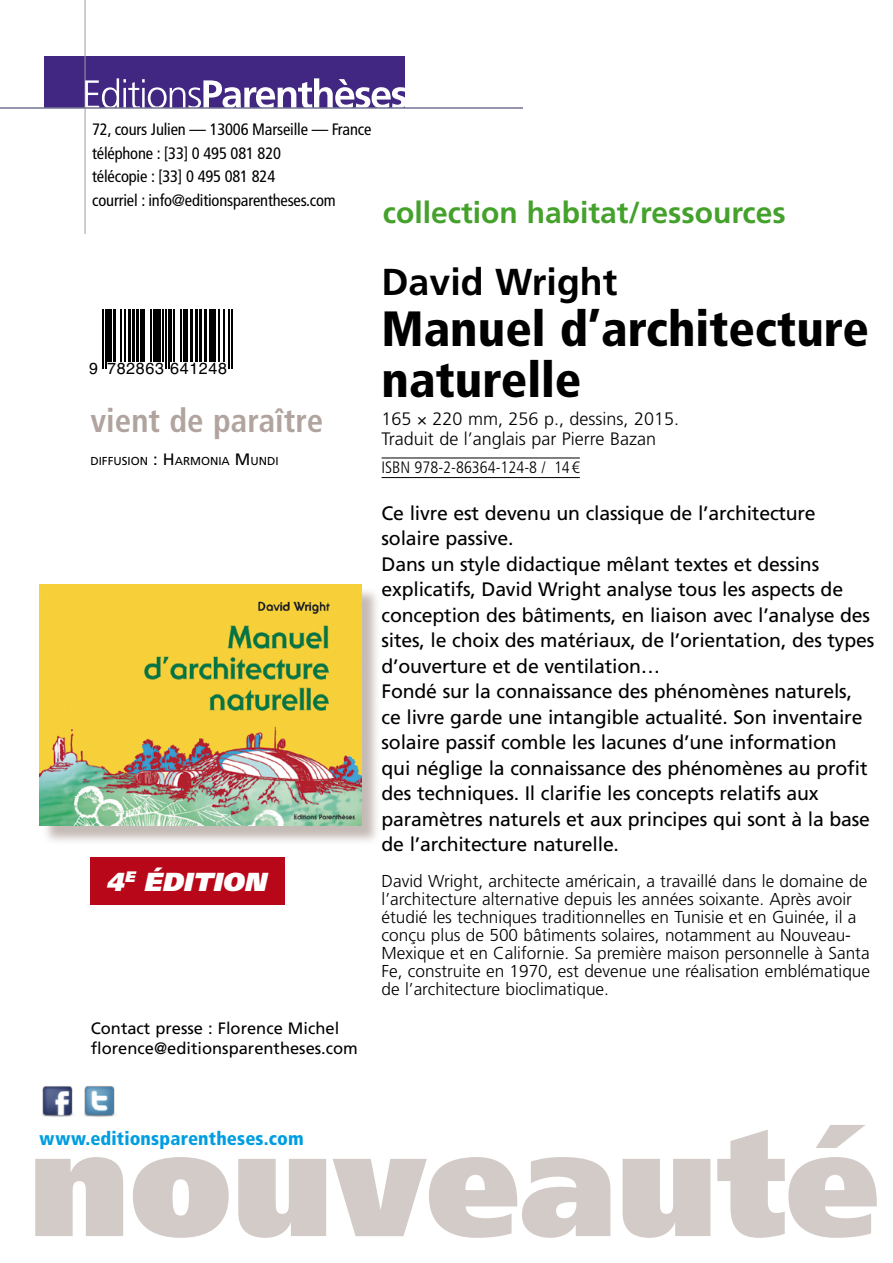
<style>
.page{position:relative;width:893px;height:1263px;background:#fff}
.page>*{position:absolute;margin:0;border:0;box-sizing:border-box;transform-origin:0 0}
.t1{font:900 148.2px "Frutiger LT Std";color:#d3cbc7}
.t2{font:900 condensed 49.5px/51px "Frutiger LT Std";color:#000}
.t3{font:700 37.5px "Frutiger LT Std";color:#000}
.t4{font:700 condensed 33px "Frutiger LT Std";color:#b1a49e}
.t5{font:700 30px "Frutiger LT Std";color:#44a12b}
.t6{font:italic 900 27.3px "Frutiger Next LT";color:#fff}
.t7{font:19.5px/25.5px "Frutiger LT Std";letter-spacing:-.01em;color:#000}
.t8{font:900 condensed 18.9px "Frutiger LT Std";letter-spacing:.005em;color:#009ee0}
.t9{font:300 18px/19.5px "Frutiger LT Std";color:#000}
.t10{font:300 17.25px/18px "Frutiger LT Std";color:#000}
.t11{font:condensed 16.5px/23.5px "Frutiger LT Std";letter-spacing:-.01em;color:#000}
.t12{font:16.5px/19.5px "Frutiger LT Std";color:#000}
.t13{font:300 condensed 16.5px "Frutiger LT Std";color:#000}
.t14{font:16.05px "Helvetica";letter-spacing:.04em;color:#000}
.t15{font:11.55px "Frutiger LT Std";color:#000}
.s1{font-size:16.5px}
</style>
<div class="page">
<div style="left:45px;top:56px;width:360px;height:52px;background:#412682"></div>
<hr style="left:85px;top:0;width:1px;height:234px;background:#9c9e9f">
<svg style="left:85px;top:78px;width:322px;height:30px"></svg>
<hr style="left:0;top:108px;width:523px;height:1px;background:#969799">
<img style="left:42px;top:1086px;width:31px;height:31px">
<img style="left:84px;top:1086px;width:31px;height:31px">
<hr style="left:102px;top:309px;width:2px;height:60px;background:#000">
<hr style="left:105px;top:309px;width:1px;height:60px;background:#000">
<hr style="left:108px;top:309px;width:4px;height:53px;background:#000">
<hr style="left:113px;top:309px;width:3px;height:53px;background:#000">
<hr style="left:120px;top:309px;width:1px;height:53px;background:#000">
<hr style="left:124px;top:309px;width:2px;height:53px;background:#000">
<hr style="left:128px;top:309px;width:3px;height:53px;background:#000">
<hr style="left:132px;top:309px;width:3px;height:53px;background:#000">
<hr style="left:137px;top:309px;width:2px;height:53px;background:#000">
<hr style="left:141px;top:309px;width:4px;height:53px;background:#000">
<hr style="left:150px;top:309px;width:2px;height:53px;background:#000">
<hr style="left:153px;top:309px;width:1px;height:53px;background:#000">
<div style="left:156px;top:309px;width:5px;height:53px;background:#000"></div>
<hr style="left:163px;top:309px;width:1px;height:53px;background:#000">
<hr style="left:165px;top:309px;width:2px;height:60px;background:#000">
<hr style="left:168px;top:309px;width:1px;height:60px;background:#000">
<hr style="left:171px;top:309px;width:1px;height:53px;background:#000">
<hr style="left:174px;top:309px;width:1px;height:53px;background:#000">
<hr style="left:180px;top:309px;width:2px;height:53px;background:#000">
<hr style="left:183px;top:309px;width:4px;height:53px;background:#000">
<hr style="left:190px;top:309px;width:3px;height:53px;background:#000">
<hr style="left:195px;top:309px;width:3px;height:53px;background:#000">
<hr style="left:200px;top:309px;width:2px;height:53px;background:#000">
<hr style="left:204px;top:309px;width:2px;height:53px;background:#000">
<hr style="left:209px;top:309px;width:2px;height:53px;background:#000">
<hr style="left:212px;top:309px;width:4px;height:53px;background:#000">
<hr style="left:219px;top:309px;width:1px;height:53px;background:#000">
<hr style="left:223px;top:309px;width:1px;height:53px;background:#000">
<hr style="left:228px;top:309px;width:2px;height:60px;background:#000">
<hr style="left:231px;top:309px;width:1px;height:60px;background:#000">
<hr style="left:382px;top:458px;width:198px;height:1px;background:#000">
<hr style="left:382px;top:477px;width:198px;height:1px;background:#000">
<div style="left:41px;top:586px;width:339px;height:258px;background:#b1a49e;opacity:.75"></div>
<img style="left:40px;top:585px;width:321px;height:241px">
<div style="left:91px;top:857px;width:194px;height:47px;background:#b80718"></div>
<p class="t11" style="left:92px;top:118px;width:281px">72, cours Julien — 13006 Marseille — France téléphone : [33] 0 495 081 820<br>télécopie : [33] 0 495 081 824<br>courriel : info@editionsparentheses.com</p>
<h3 class="t5" style="left:383px;top:195px;width:405px">collection habitat/ressources</h3>
<p class="t14" style="left:89px;top:356px;width:139px">9 782863 641248</p>
<h3 class="t4" style="left:90px;top:401px;width:234px">vient de paraître</h3>
<p class="t15" style="left:90px;top:454px;width:190px">DIFFUSION <span class="s1">: H</span>ARMONIA <span class="s1">M</span> UNDI</p>
<h3 class="t6" style="left:107px;top:866px;width:162px">4<sup>E</sup> ÉDITION</h3>
<p class="t12" style="left:91px;top:1019px;width:269px">Contact presse : Florence Michel florence@editionsparentheses.com</p>
<h3 class="t3" style="left:382px;top:260px;width:237px">David Wright</h3>
<h2 class="t2" style="left:382px;top:303px;width:489px">Manuel d’architecture naturelle</h2>
<p class="t9" style="left:382px;top:410px;width:299px">165 220 mm, 256 p., dessins, 2015.<br>Traduit de l’anglais par Pierre Bazan</p>
<p class="t13" style="left:382px;top:458px;width:200px">isbn 978-2-86364-124-8 / 14 €</p>
<p class="t7" style="left:382px;top:500px;width:494px">Ce livre est devenu un classique de l’architecture solaire passive.<br>Dans un style didactique mêlant textes et dessins explicatifs, David Wright analyse tous les aspects de conception des bâtiments, en liaison avec l’analyse des sites, le choix des matériaux, de l’orientation, des types d’ouverture et de ventilation…<br>Fondé sur la connaissance des phénomènes naturels, ce livre garde une intangible actualité. Son inventaire solaire passif comble les lacunes d’une information<br>qui néglige la connaissance des phénomènes au profit des techniques. Il clarifie les concepts relatifs aux paramètres naturels et aux principes qui sont à la base de l’architecture naturelle.</p>
<p class="t10" style="left:382px;top:873px;width:490px">David Wright, architecte américain, a travaillé dans le domaine de l’architecture alternative depuis les années soixante. Après avoir étudié les techniques traditionnelles en Tunisie et en Guinée, il a conçu plus de 500 bâtiments solaires, notamment au Nouveau-Mexique et en Californie. Sa première maison personnelle à Santa Fe, construite en 1970, est devenue une réalisation emblématique de l’architecture bioclimatique.</p>
<h1 class="t1" style="left:28px;top:1093px;width:852px">nouveauté</h1>
<p class="t8" style="left:40px;top:1127px;width:266px">www.editionsparentheses.com</p>
</div>
